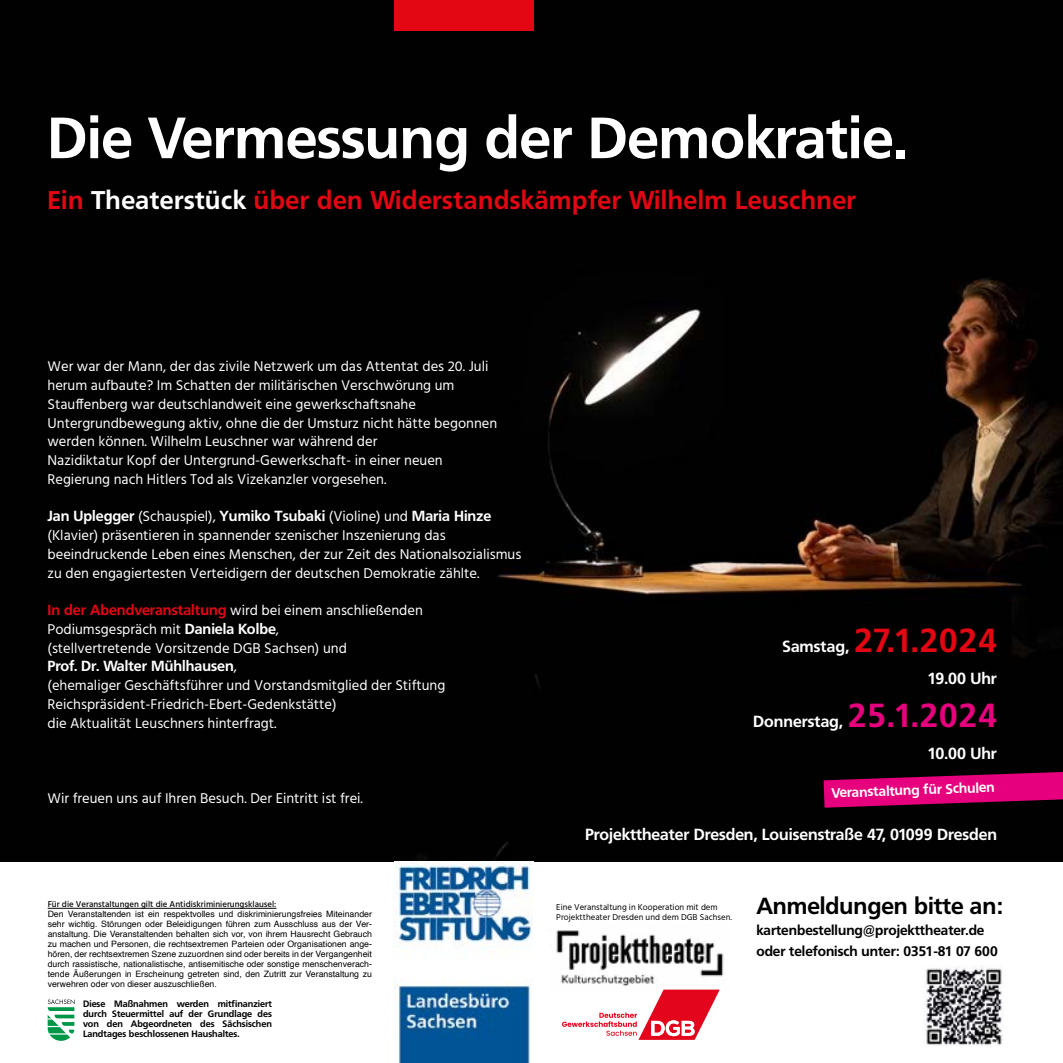
<style>
.page{position:relative;width:1063px;height:1063px;background:#fff}
.page>*{position:absolute;margin:0;border:0;box-sizing:border-box;transform-origin:0 0}
.t1{font:700 57.5px "Frutiger BQ";color:#fff}
.t2{font:700 33px "Frutiger BQ";letter-spacing:.03em;color:#e30613}
.t3{font:700 25.38px "Frutiger BQ";letter-spacing:.02em;color:#e30613}
.t4{font:700 23.12px "Frutiger BQ";color:#000}
.t5{font:700 16px/31.2px "Frutiger BQ";color:#fff;text-align:right}
.t6{font:14.5px/18.8px "Hind";color:#fff}
.t7{font:700 14.5px "Frutiger BQ";color:#fff}
.t8{font:700 13.75px/21.2px "Frutiger BQ";color:#000}
.t9{font:700 13.75px "Frutiger BQ";color:#fff}
.t10{font:700 9.12px/9.9px "Frutiger BQ";color:#000;text-align:justify}
.t11{font:8.75px/10px "Helvetica";color:#000;text-align:justify}
.t12{font:8.75px/10.5px "Hind";color:#000}
.t13{font:500 8.75px "Hind";color:#000}
.s1{color:#fff}
.s2{font-family:"Hind";font-weight:400}
.s3{font-family:"Frutiger BQ";font-weight:700;color:#e30613}
.s4{font-family:"Frutiger BQ";font-weight:700}
.s5{font-size:16px;color:#fff}
.s6{font-size:33px;color:#e6007d}
</style>
<div class="page">
<div style="left:0;top:0;width:1063px;height:862px;background:#010101"></div>
<div style="left:394px;top:0;width:140px;height:30px;background:#e30613"></div>
<img style="left:394px;top:859px;width:138px;height:204px">
<svg style="left:48px;top:999px;width:27px;height:42px"></svg>
<img style="left:556px;top:930px;width:168px;height:60px">
<svg style="left:824px;top:772px;width:239px;height:36px;background:#af005f"></svg>
<hr style="left:48px;top:908px;width:228px;height:1px;background:#000">
<img style="left:923px;top:966px;width:80px;height:81px">
<svg style="left:562px;top:990px;width:158px;height:50px"></svg>
<h1 class="t1" style="left:48px;top:104px;width:861px">Die Vermessung der Demokratie.</h1>
<h3 class="t3" style="left:48px;top:185px;width:810px">Ein <span class="s1">Theaterstück</span> über den Widerstandskämpfer Wilhelm Leuschner</h3>
<p class="t6" style="left:48px;top:358px;width:451px">Wer war der Mann, der das zivile Netzwerk um das Attentat des 20. Juli herum aufbaute? Im Schatten der militärischen Verschwörung um Stauffenberg war deutschlandweit eine gewerkschaftsnahe Untergrundbewegung aktiv, ohne die der Umsturz nicht hätte begonnen werden können. Wilhelm Leuschner war während der<br>Nazidiktatur Kopf der Untergrund-Gewerkschaft- in einer neuen Regierung nach Hitlers Tod als Vizekanzler vorgesehen.</p>
<p class="t7" style="left:48px;top:508px;width:445px">Jan Uplegger <span class="s2">(Schauspiel),</span> Yumiko Tsubaki <span class="s2">(Violine) und</span> Maria Hinze</p>
<p class="t6" style="left:48px;top:527px;width:475px">(Klavier) präsentieren in spannender szenischer Inszenierung das beeindruckende Leben eines Menschen, der zur Zeit des Nationalsozialismus zu den engagiertesten Verteidigern der deutschen Demokratie zählte.</p>
<p class="t6" style="left:48px;top:602px;width:377px"><span class="s3">In der Abendveranstaltung</span> wird bei einem anschließenden<br>Podiumsgespräch mit <span class="s4">Daniela Kolbe</span>,<br>(stellvertretende Vorsitzende DGB Sachsen) und</p>
<p class="t7" style="left:48px;top:658px;width:191px">Prof. Dr. Walter Mühlhausen<span class="s2">,</span></p>
<p class="t6" style="left:48px;top:677px;width:399px">(ehemaliger Geschäftsführer und Vorstandsmitglied der Stiftung<br>Reichspräsident-Friedrich-Ebert-Gedenkstätte)<br>die Aktualität Leuschners hinterfragt.</p>
<p class="t6" style="left:48px;top:789px;width:317px">Wir freuen uns auf Ihren Besuch. Der Eintritt ist frei.</p>
<h2 class="t2" style="left:782px;top:621px;width:216px"><span class="s5">Samstag,</span> 27.1.2024</h2>
<p class="t5" style="left:928px;top:663px;width:71px">19.00 Uhr</p>
<p class="t5" style="left:753px;top:706px;width:245px">Donnerstag, <span class="s6">25.1.2024<br></span>10.00 Uhr</p>
<p class="t9" style="left:831px;top:785px;width:165px;rotate:-2deg">Veranstaltung für Schulen</p>
<p class="t5" style="left:585px;top:819px;width:413px">Projekttheater Dresden, Louisenstraße 47, 01099 Dresden</p>
<p class="t13" style="left:48px;top:899px;width:230px">Für die Veranstaltungen gilt die Antidiskriminierungsklausel:</p>
<p class="t11" style="left:48px;top:910px;width:326px">Den Veranstaltenden ist ein respektvolles und diskriminierungsfreies Miteinander sehr wichtig. Störungen oder Beleidigungen führen zum Ausschluss aus der Ver&shy;anstaltung. Die Veranstaltenden behalten sich vor, von ihrem Hausrecht Gebrauch zu machen und Personen, die rechtsextremen Parteien oder Organisationen ange&shy;hören, der rechtsextremen Szene zuzuordnen sind oder bereits in der Vergangenheit durch rassistische, nationalistische, antisemitische oder sonstige menschenverach&shy;tende Äußerungen in Erscheinung getreten sind, den Zutritt zur Veranstaltung zu verwehren oder von dieser auszuschließen.</p>
<p class="t12" style="left:556px;top:902px;width:177px">Eine Veranstaltung in Kooperation mit dem<br>Projekttheater Dresden und dem DGB Sachsen.</p>
<p class="t10" style="left:83px;top:999px;width:190px">Diese Maßnahmen werden mitfinanziert durch Steuermittel auf der Grundlage des von den Abgeordneten des Sächsischen Landtages beschlossenen Haushaltes.</p>
<h3 class="t4" style="left:756px;top:892px;width:248px">Anmeldungen bitte an:</h3>
<p class="t8" style="left:756px;top:920px;width:243px">kartenbestellung@projekttheater.de oder telefonisch unter: 0351-81 07 600</p>
</div>
